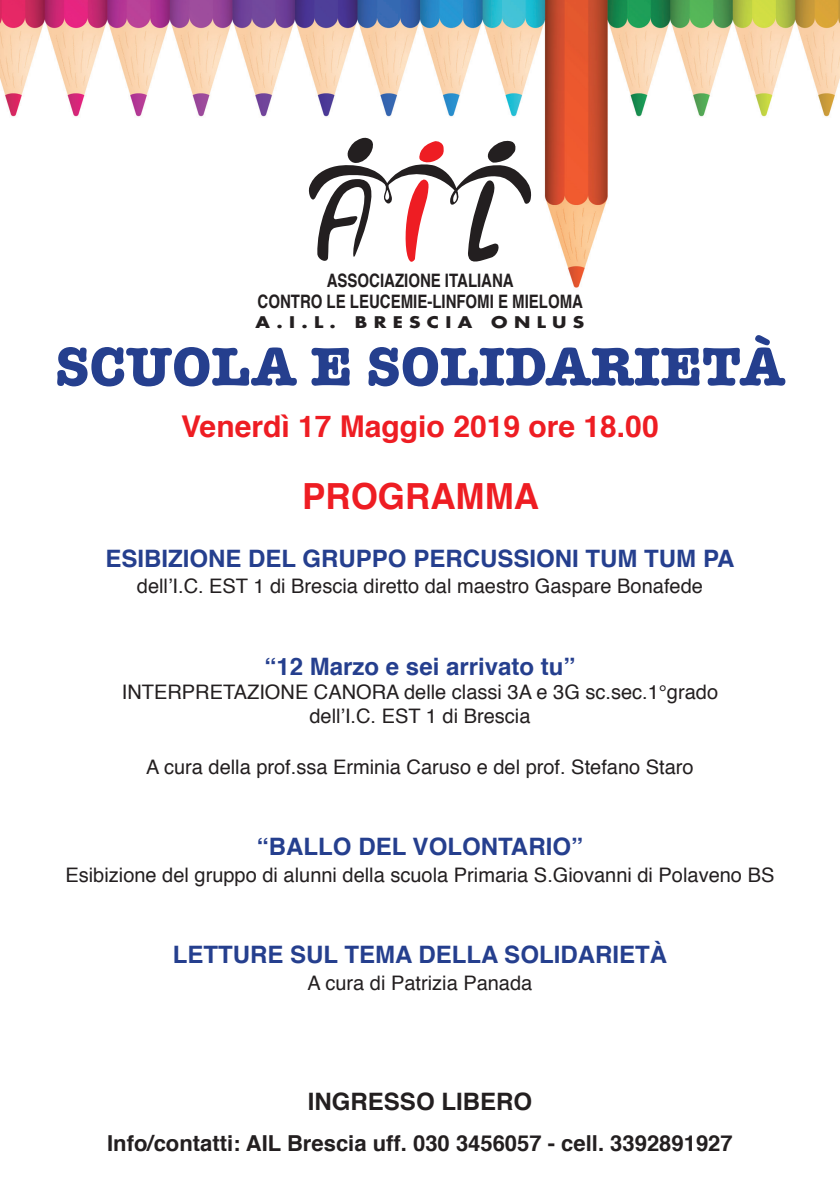
<style>
.page{position:relative;width:840px;height:1191px;background:#fff}
.page>*{position:absolute;margin:0;border:0;box-sizing:border-box;transform-origin:0 0}
.t1{font:700 56px "American Typewriter";color:#253f8e}
.t2{font:700 36px "Helvetica";color:#ee1d23}
.t3{font:700 30px "Helvetica";color:#ee1d23}
.t4{font:700 24px "Helvetica";color:#253f8e}
.t5{font:700 24px "Helvetica";color:#231f20}
.t6{font:700 22px "Helvetica";color:#231f20}
.t7{font:20px "Helvetica";color:#231f20}
.t8{font:700 18.6px "Helvetica";color:#231f20;scale:.81 1}
.t9{font:700 15.6px "Futura";letter-spacing:.34em;color:#231f20;scale:1.18 1}
</style>
<div class="page">
<img style="left:0;top:0;width:839px;height:288px">
<svg style="left:307px;top:137px;width:225px;height:139px"></svg>
<p class="t8" style="left:326px;top:266px;width:232px">ASSOCIAZIONE ITALIANA</p>
<p class="t8" style="left:257px;top:286px;width:403px">CONTRO LE LEUCEMIE-LINFOMI E MIELOMA</p>
<p class="t9" style="left:255px;top:311px;width:280px">A.I.L. BRESCIA ONLUS</p>
<p class="t1" style="left:55px;top:318px;width:731px">SCUOLA E SOLIDARIETÀ</p>
<p class="t3" style="left:181px;top:402px;width:478px">Venerdì 17 Maggio 2019 ore 18.00</p>
<p class="t2" style="left:302px;top:468px;width:238px">PROGRAMMA</p>
<p class="t4" style="left:105px;top:539px;width:630px">ESIBIZIONE DEL GRUPPO PERCUSSIONI TUM TUM PA</p>
<p class="t7" style="left:137px;top:571px;width:567px">dell’I.C. EST 1 di Brescia diretto dal maestro Gaspare Bonafede</p>
<p class="t4" style="left:264px;top:647px;width:312px">“12 Marzo e sei arrivato tu”</p>
<p class="t7" style="left:122px;top:676px;width:597px">INTERPRETAZIONE CANORA delle classi 3A e 3G sc.sec.1°grado</p>
<p class="t7" style="left:309px;top:700px;width:222px">dell’I.C. EST 1 di Brescia</p>
<p class="t7" style="left:146px;top:751px;width:548px">A cura della prof.ssa Erminia Caruso e del prof. Stefano Staro</p>
<p class="t4" style="left:257px;top:827px;width:327px">“BALLO DEL VOLONTARIO”</p>
<p class="t7" style="left:65px;top:859px;width:710px">Esibizione del gruppo di alunni della scuola Primaria S.Giovanni di Polaveno BS</p>
<p class="t4" style="left:173px;top:935px;width:495px">LETTURE SUL TEMA DELLA SOLIDARIETÀ</p>
<p class="t7" style="left:307px;top:967px;width:226px">A cura di Patrizia Panada</p>
<p class="t5" style="left:308px;top:1081px;width:226px">INGRESSO LIBERO</p>
<p class="t6" style="left:107px;top:1125px;width:626px">Info/contatti: AIL Brescia uff. 030 3456057 - cell. 3392891927</p>
</div>
